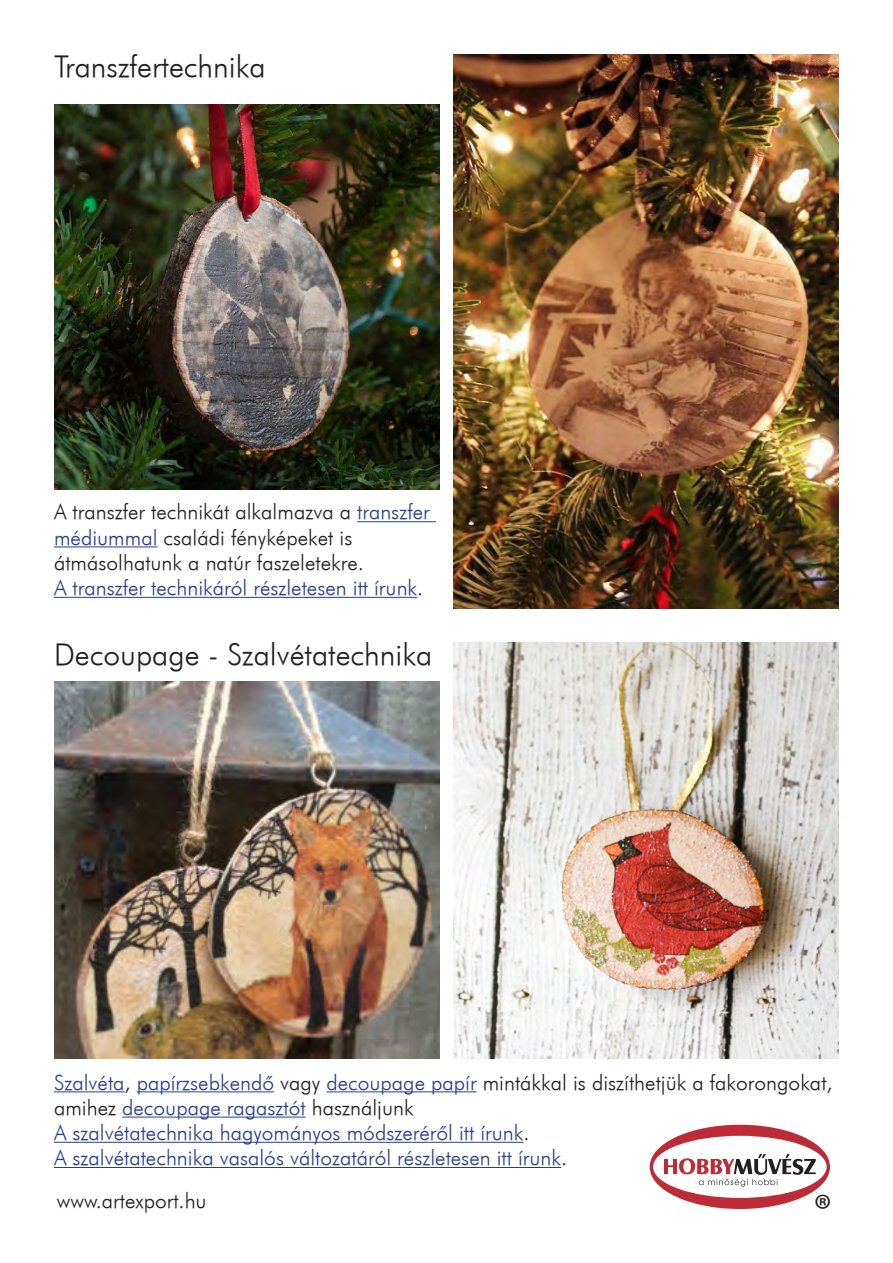
<style>
.page{position:relative;width:893px;height:1263px;background:#fff}
.page>*{position:absolute;margin:0;border:0;box-sizing:border-box;transform-origin:0 0}
.t1{font:42.9px "Myriad Pro";color:#211e1e}
.t2{font:30px "Futura Lt PFL";color:#231f20}
.t3{font:21px/25.2px "Futura Lt PFL";color:#231f20}
.t4{font:21px "Futura Lt PFL";color:#253f8e}
.s1{color:#253f8e}
.s2{color:#231f20}
</style>
<div class="page">
<svg style="left:650px;top:1125px;width:180px;height:84px"></svg>
<hr style="left:357px;top:521px;width:79px;height:1px;background:#253f8e">
<hr style="left:54px;top:546px;width:104px;height:1px;background:#253f8e">
<hr style="left:54px;top:597px;width:363px;height:1px;background:#253f8e">
<hr style="left:54px;top:1091px;width:71px;height:1px;background:#253f8e">
<hr style="left:137px;top:1091px;width:137px;height:1px;background:#253f8e">
<hr style="left:326px;top:1091px;width:151px;height:1px;background:#253f8e">
<hr style="left:122px;top:1117px;width:184px;height:1px;background:#253f8e">
<hr style="left:54px;top:1142px;width:469px;height:1px;background:#253f8e">
<hr style="left:54px;top:1167px;width:507px;height:1px;background:#253f8e">
<img style="left:453px;top:54px;width:386px;height:555px">
<img style="left:54px;top:104px;width:386px;height:386px">
<img style="left:54px;top:682px;width:386px;height:376px">
<img style="left:453px;top:642px;width:386px;height:416px">
<p class="t2" style="left:54px;top:46px;width:213px">Transzfertechnika</p>
<p class="t3" style="left:54px;top:499px;width:377px">A transzfer technikát alkalmazva a <span class="s1">transzfer médiummal</span> családi fényképeket is átmásolhatunk a natúr faszeletekre.</p>
<p class="t4" style="left:54px;top:573px;width:371px">A transzfer technikáról részletesen itt írunk<span class="s2">.</span></p>
<p class="t2" style="left:54px;top:634px;width:380px">Decoupage - Szalvétatechnika</p>
<p class="t3" style="left:54px;top:1069px;width:780px"><span class="s1">Szalvéta</span>, <span class="s1">papírzsebkendő</span> vagy <span class="s1">decoupage papír</span> mintákkal is diszíthetjük a fakorongokat, amihez <span class="s1">decoupage ragasztót</span> használjunk</p>
<p class="t4" style="left:54px;top:1118px;width:477px">A szalvétatechnika hagyományos módszeréről itt írunk<span class="s2">.</span></p>
<p class="t4" style="left:54px;top:1143px;width:515px">A szalvétatechnika vasalós változatáról részletesen itt írunk<span class="s2">.</span></p>
<p class="t3" style="left:57px;top:1187px;width:151px">www.artexport.hu</p>
<h1 class="t1" style="left:814px;top:1183px;width:19px">®</h1>
</div>
